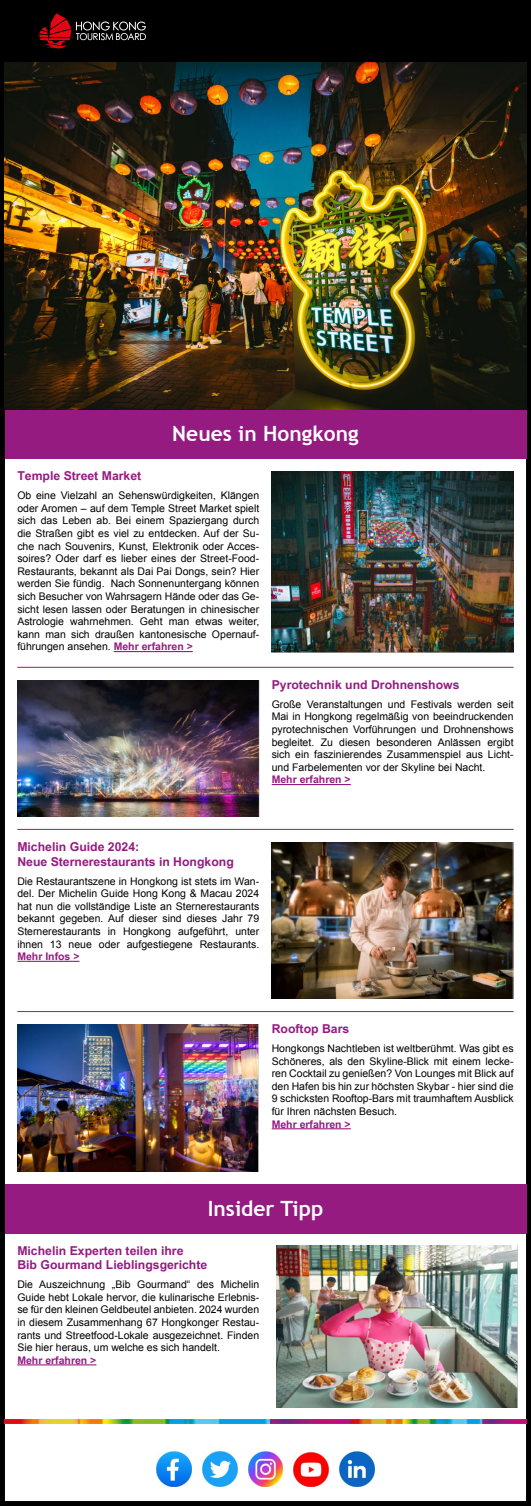
<style>
.page{position:relative;width:531px;height:1506px;background:#fff}
.page>*{position:absolute;margin:0;border:0;box-sizing:border-box;transform-origin:0 0}
.t1{font:700 21px "Trebuchet MS";color:#fff}
.t2{font:700 12.25px/14.7px "Arial";color:#951b81}
.t3{font:10.5px/12.6px "Arial";color:#000;text-align:justify}
.t4{font:700 10.5px "Arial";color:#951b81}
.s1{font-weight:700;color:#951b81}
</style>
<div class="page">
<div style="left:0;top:11px;width:531px;height:1495px;border:5px solid #000"></div>
<div style="left:0;top:0;width:531px;height:62px;background:#000"></div>
<svg style="left:39px;top:13px;width:107px;height:35px"></svg>
<div style="left:5px;top:409px;width:521px;height:50px;background:#951b81"></div>
<img style="left:272px;top:471px;width:241px;height:182px">
<hr style="left:114px;top:651px;width:79px;height:1px;background:#951b81">
<hr style="left:17px;top:667px;width:496px;height:1px;background:#951b81">
<img style="left:17px;top:680px;width:242px;height:136px">
<hr style="left:272px;top:784px;width:79px;height:1px;background:#951b81">
<hr style="left:17px;top:829px;width:496px;height:1px;background:#951b81">
<img style="left:272px;top:842px;width:241px;height:156px">
<hr style="left:17px;top:960px;width:62px;height:2px;background:#951b81">
<div style="left:5px;top:1183px;width:521px;height:50px;background:#951b81"></div>
<hr style="left:17px;top:1364px;width:79px;height:1px;background:#951b81">
<img style="left:277px;top:1245px;width:241px;height:162px">
<img style="left:5px;top:1419px;width:521px;height:4px">
<img style="left:157px;top:1452px;width:34px;height:34px">
<img style="left:202px;top:1452px;width:35px;height:34px">
<img style="left:248px;top:1452px;width:35px;height:34px">
<img style="left:294px;top:1452px;width:34px;height:34px">
<img style="left:339px;top:1452px;width:35px;height:34px">
<hr style="left:17px;top:1011px;width:496px;height:1px;background:#951b81">
<img style="left:17px;top:1024px;width:242px;height:147px">
<hr style="left:272px;top:1128px;width:79px;height:1px;background:#951b81">
<img style="left:5px;top:62px;width:521px;height:347px">
<h1 class="t1" style="left:172px;top:421px;width:188px">Neues in Hongkong</h1>
<p class="t2" style="left:17px;top:469px;width:125px">Temple Street Market</p>
<p class="t3" style="left:17px;top:489px;width:243px">Ob eine Vielzahl an Sehenswürdigkeiten, Klängen oder Aromen – auf dem Temple Street Market spielt sich das Leben ab. Bei einem Spaziergang durch die Straßen gibt es viel zu entdecken. Auf der Su&shy;che nach Souvenirs, Kunst, Elektronik oder Acces&shy;soires? Oder darf es lieber eines der Street-Food-Restaurants, bekannt als Dai Pai Dongs, sein? Hier werden Sie fündig. Nach Sonnenuntergang können sich Besucher von Wahrsagern Hände oder das Ge&shy;sicht lesen lassen oder Beratungen in chinesischer Astrologie wahrnehmen. Geht man etwas weiter, kann man sich draußen kantonesische Opernauf&shy;führungen ansehen. <span class="s1">Mehr erfahren &gt;</span></p>
<p class="t2" style="left:272px;top:677px;width:189px">Pyrotechnik und Drohnenshows</p>
<p class="t3" style="left:272px;top:698px;width:243px">Große Veranstaltungen und Festivals werden seit Mai in Hongkong regelmäßig von beeindruckenden pyrotechnischen Vorführungen und Drohnenshows begleitet. Zu diesen besonderen Anlässen ergibt sich ein faszinierendes Zusammenspiel aus Licht&shy;und Farbelementen vor der Skyline bei Nacht.</p>
<p class="t4" style="left:272px;top:773px;width:81px">Mehr erfahren &gt;</p>
<p class="t2" style="left:17px;top:839px;width:218px">Michelin Guide 2024:<br>Neue Sternerestaurants in Hongkong</p>
<p class="t3" style="left:17px;top:874px;width:243px">Die Restaurantszene in Hongkong ist stets im Wan&shy;del. Der Michelin Guide Hong Kong &amp; Macau 2024 hat nun die vollständige Liste an Sternerestaurants bekannt gegeben. Auf dieser sind dieses Jahr 79<br>Sternerestaurants in Hongkong aufgeführt, unter ihnen 13 neue oder aufgestiegene Restaurants.</p>
<p class="t4" style="left:17px;top:950px;width:64px">Mehr Infos &gt;</p>
<p class="t2" style="left:272px;top:1021px;width:79px">Rooftop Bars</p>
<p class="t3" style="left:272px;top:1042px;width:243px">Hongkongs Nachtleben ist weltberühmt. Was gibt es Schöneres, als den Skyline-Blick mit einem lecke&shy;ren Cocktail zu genießen? Von Lounges mit Blick auf den Hafen bis hin zur höchsten Skybar - hier sind die 9 schicksten Rooftop-Bars mit traumhaftem Ausblick für Ihren nächsten Besuch.</p>
<p class="t4" style="left:272px;top:1118px;width:81px">Mehr erfahren &gt;</p>
<h1 class="t1" style="left:208px;top:1195px;width:117px">Insider Tipp</h1>
<p class="t2" style="left:17px;top:1243px;width:191px">Michelin Experten teilen ihre<br>Bib Gourmand Lieblingsgerichte</p>
<p class="t3" style="left:17px;top:1278px;width:243px">Die Auszeichnung „Bib Gourmand“ des Michelin Guide hebt Lokale hervor, die kulinarische Erlebnis&shy;se für den kleinen Geldbeutel anbieten. 2024 wurden in diesem Zusammenhang 67 Hongkonger Restau&shy;rants und Streetfood-Lokale ausgezeichnet. Finden Sie hier heraus, um welche es sich handelt.</p>
<p class="t4" style="left:17px;top:1354px;width:81px">Mehr erfahren &gt;</p>
</div>
